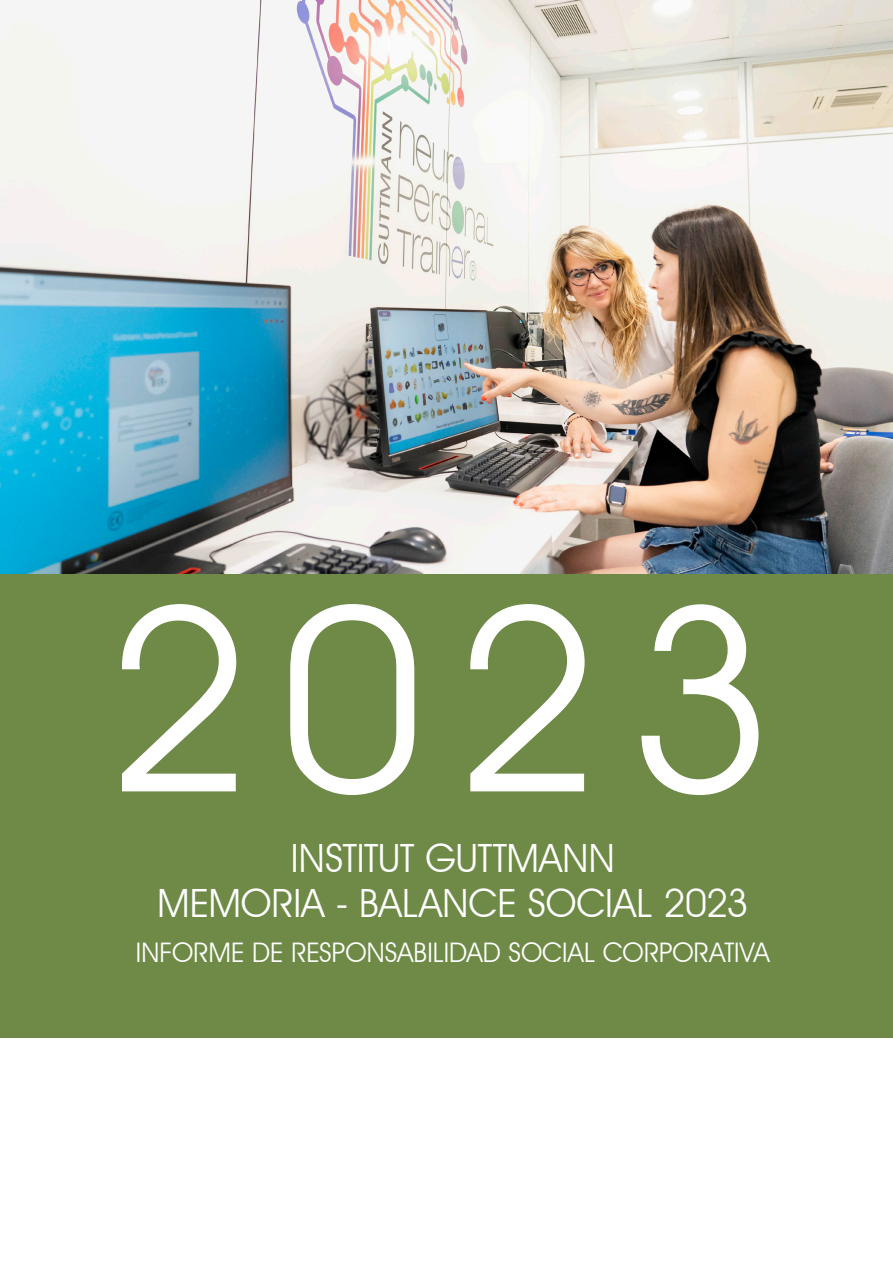
<style>
.page{position:relative;width:893px;height:1263px;background:#fff}
.page>*{position:absolute;margin:0;border:0;box-sizing:border-box;transform-origin:0 0}
.t1{font:258px "Avant Garde IT Cby BT";color:#fff}
.t2{font:39px "Avant Garde IT Cby BT";letter-spacing:-.005em;color:#fff}
.t3{font:27px "Avant Garde IT Cby BT";letter-spacing:.005em;color:#fff}
</style>
<div class="page">
<img style="left:0;top:0;width:893px;height:574px">
<div style="left:0;top:574px;width:893px;height:463px;background:#6e8a46"></div>
<p class="t1" style="left:105px;top:543px;width:670px">2023</p>
<p class="t2" style="left:291px;top:834px;width:325px">INSTITUT GUTTMANN</p>
<p class="t2" style="left:157px;top:879px;width:593px">MEMORIA - BALANCE SOCIAL 2023</p>
<p class="t3" style="left:136px;top:936px;width:635px">INFORME DE RESPONSABILIDAD SOCIAL CORPORATIVA</p>
</div>
